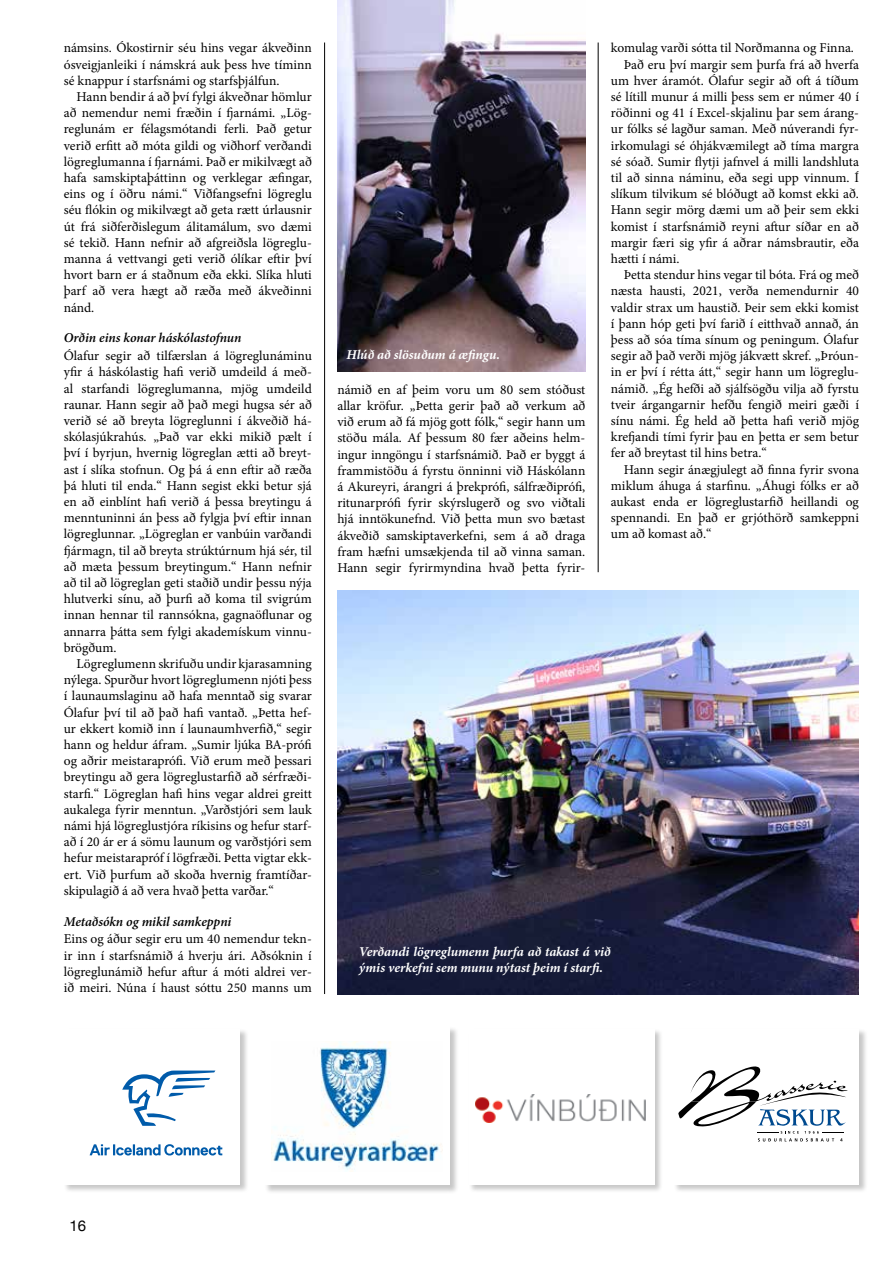
<style>
.page{position:relative;width:893px;height:1263px;background:#fff}
.page>*{position:absolute;margin:0;border:0;box-sizing:border-box;transform-origin:0 0}
.t1{font:15px "Helvetica Neue";color:#000}
.t2{font:13.5px/16.2px "Minion Pro";color:#000;text-align:justify}
.t3{font:italic 700 13.5px/16.2px "Minion Pro";letter-spacing:-.005em;color:#fff}
.t4{font:italic 600 13.5px "Minion Pro";letter-spacing:-.005em;color:#000}
</style>
<div class="page">
<hr style="left:892px;top:0;width:1px;height:1263px;background:#c9d0dd">
<div style="left:63px;top:1028px;width:186px;height:165px;background:#000;opacity:.22"></div>
<div style="left:64px;top:1029px;width:176px;height:155px;background:#fff"></div>
<svg style="left:90px;top:1070px;width:132px;height:85px"></svg>
<div style="left:264px;top:1026px;width:195px;height:168px;background:#000;opacity:.22"></div>
<div style="left:264px;top:1026px;width:186px;height:159px;background:#fff"></div>
<div style="left:673px;top:1028px;width:195px;height:165px;background:#000;opacity:.22"></div>
<div style="left:673px;top:1029px;width:186px;height:155px;background:#fff"></div>
<svg style="left:678px;top:1066px;width:170px;height:75px"></svg>
<div style="left:468px;top:1028px;width:195px;height:165px;background:#000;opacity:.22"></div>
<div style="left:469px;top:1029px;width:185px;height:155px;background:#fff"></div>
<img style="left:476px;top:1095px;width:169px;height:27px">
<img style="left:337px;top:591px;width:522px;height:403px">
<hr style="left:324px;top:43px;width:1px;height:951px;background:#000">
<hr style="left:598px;top:43px;width:1px;height:529px;background:#000">
<img style="left:271px;top:1041px;width:172px;height:129px">
<img style="left:337px;top:0;width:248px;height:371px">
<p class="t2" style="left:64px;top:40px;width:250px">námsins. Ókostirnir séu hins vegar ákveðinn ósveigjanleiki í námskrá auk þess hve tíminn sé knappur í starfsnámi og starfsþjálfun.</p>
<p class="t2" style="left:64px;top:89px;width:250px;text-indent:13px">Hann bendir á að því fylgi ákveðnar hömlur að nemendur nemi fræðin í fjarnámi. „Lög&shy;reglunám er félagsmótandi ferli. Það getur verið erfitt að móta gildi og viðhorf verðandi lögreglumanna í fjarnámi. Það er mikilvægt að hafa samskiptaþáttinn og verklegar æfingar, eins og í öðru námi.“ Viðfangsefni lögreglu séu flókin og mikilvægt að geta rætt úrlausnir út frá siðferðislegum álitamálum, svo dæmi sé tekið. Hann nefnir að afgreiðsla lögreglu&shy;manna á vettvangi geti verið ólíkar eftir því hvort barn er á staðnum eða ekki. Slíka hluti þarf að vera hægt að ræða með ákveðinni nánd.</p>
<p class="t4" style="left:64px;top:329px;width:179px">Orðin eins konar háskólastofnun</p>
<p class="t2" style="left:64px;top:348px;width:250px">Ólafur segir að tilfærslan á lögreglunáminu yfir á háskólastig hafi verið umdeild á með&shy;al starfandi lögreglumanna, mjög umdeild raunar. Hann segir að það megi hugsa sér að verið sé að breyta lögreglunni í ákveðið há&shy;skólasjúkrahús. „Það var ekki mikið pælt í því í byrjun, hvernig lögreglan ætti að breyt&shy;ast í slíka stofnun. Og þá á enn eftir að ræða þá hluti til enda.“ Hann segist ekki betur sjá en að einblínt hafi verið á þessa breytingu á menntuninni án þess að fylgja því eftir innan lögreglunnar. „Lögreglan er vanbúin varðandi fjármagn, til að breyta strúktúrnum hjá sér, til að mæta þessum breytingum.“ Hann nefnir að til að lögreglan geti staðið undir þessu nýja hlutverki sínu, að þurfi að koma til svigrúm innan hennar til rannsókna, gagnaöflunar og annarra þátta sem fylgi akademískum vinnu&shy;brögðum.</p>
<p class="t2" style="left:64px;top:656px;width:250px;text-indent:13px">Lögreglumenn skrifuðu undir kjarasamning nýlega. Spurður hvort lögreglumenn njóti þess í launaumslaginu að hafa menntað sig svarar Ólafur því til að það hafi vantað. „Þetta hef&shy;ur ekkert komið inn í launaumhverfið,“ segir hann og heldur áfram. „Sumir ljúka BA-prófi og aðrir meistaraprófi. Við erum með þessari breytingu að gera lögreglustarfið að sérfræði&shy;starfi.“ Lögreglan hafi hins vegar aldrei greitt aukalega fyrir menntun. „Varðstjóri sem lauk námi hjá lögreglustjóra ríkisins og hefur starf&shy;að í 20 ár er á sömu launum og varðstjóri sem hefur meistarapróf í lögfræði. Þetta vigtar ekk&shy;ert. Við þurfum að skoða hvernig framtíðar&shy;skipulagið á að vera hvað þetta varðar.“</p>
<p class="t4" style="left:64px;top:912px;width:169px">Metaðsókn og mikil samkeppni</p>
<p class="t2" style="left:64px;top:931px;width:250px">Eins og áður segir eru um 40 nemendur tekn&shy;ir inn í starfsnámið á hverju ári. Aðsóknin í lögreglunámið hefur aftur á móti aldrei ver&shy;ið meiri. Núna í haust sóttu 250 manns um</p>
<p class="t3" style="left:346px;top:347px;width:155px">Hlúð að slösuðum á æfingu.</p>
<p class="t2" style="left:337px;top:381px;width:250px">námið en af þeim voru um 80 sem stóðust allar kröfur. „Þetta gerir það að verkum að við erum að fá mjög gott fólk,“ segir hann um stöðu mála. Af þessum 80 fær aðeins helm&shy;ingur inngöngu í starfsnámið. Það er byggt á frammistöðu á fyrstu önninni við Háskólann á Akureyri, árangri á þrekprófi, sálfræðiprófi, ritunarprófi fyrir skýrslugerð og svo viðtali hjá inntökunefnd. Við þetta mun svo bætast ákveðið samskiptaverkefni, sem á að draga fram hæfni umsækjenda til að vinna saman.<br>Hann segir fyrirmyndina hvað þetta fyrir-</p>
<p class="t2" style="left:611px;top:40px;width:245px">komulag varði sótta til Norðmanna og Finna.</p>
<p class="t2" style="left:624px;top:56px;width:237px">Það eru því margir sem þurfa frá að hverfa</p>
<p class="t2" style="left:611px;top:72px;width:250px">um hver áramót. Ólafur segir að oft á tíðum</p>
<p class="t2" style="left:611px;top:89px;width:250px">sé lítill munur á milli þess sem er númer 40 í</p>
<p class="t2" style="left:611px;top:105px;width:250px">röðinni og 41 í Excel-skjalinu þar sem árang-</p>
<p class="t2" style="left:611px;top:121px;width:250px">ur fólks sé lagður saman. Með núverandi fyr-</p>
<p class="t2" style="left:611px;top:137px;width:250px">irkomulagi sé óhjákvæmilegt að tíma margra</p>
<p class="t2" style="left:611px;top:153px;width:250px">sé sóað. Sumir flytji jafnvel á milli landshluta</p>
<p class="t2" style="left:611px;top:170px;width:250px">til að sinna náminu, eða segi upp vinnum. Í</p>
<p class="t2" style="left:611px;top:186px;width:250px">slíkum tilvikum sé blóðugt að komst ekki að.</p>
<p class="t2" style="left:611px;top:202px;width:250px">Hann segir mörg dæmi um að þeir sem ekki</p>
<p class="t2" style="left:611px;top:218px;width:249px">komist í starfsnámið reyni aftur síðar en að</p>
<p class="t2" style="left:611px;top:234px;width:250px">margir færi sig yfir á aðrar námsbrautir, eða</p>
<p class="t2" style="left:611px;top:251px;width:70px">hætti í námi.</p>
<p class="t2" style="left:624px;top:267px;width:237px">Þetta stendur hins vegar til bóta. Frá og með</p>
<p class="t2" style="left:611px;top:283px;width:250px">næsta hausti, 2021, verða nemendurnir 40</p>
<p class="t2" style="left:611px;top:299px;width:249px">valdir strax um haustið. Þeir sem ekki komist</p>
<p class="t2" style="left:611px;top:315px;width:250px">í þann hóp geti því farið í eitthvað annað, án</p>
<p class="t2" style="left:611px;top:332px;width:250px">þess að sóa tíma sínum og peningum. Ólafur</p>
<p class="t2" style="left:611px;top:348px;width:250px">segir að það verði mjög jákvætt skref. „Þróun-</p>
<p class="t2" style="left:611px;top:364px;width:250px">in er því í rétta átt,“ segir hann um lögreglu-</p>
<p class="t2" style="left:611px;top:380px;width:249px">námið. „Ég hefði að sjálfsögðu vilja að fyrstu</p>
<p class="t2" style="left:611px;top:396px;width:250px">tveir árgangarnir hefðu fengið meiri gæði í</p>
<p class="t2" style="left:611px;top:413px;width:250px">sínu námi. Ég held að þetta hafi verið mjög</p>
<p class="t2" style="left:611px;top:429px;width:250px">krefjandi tími fyrir þau en þetta er sem betur</p>
<p class="t2" style="left:611px;top:445px;width:157px">fer að breytast til hins betra.“</p>
<p class="t2" style="left:624px;top:461px;width:237px">Hann segir ánægjulegt að finna fyrir svona</p>
<p class="t2" style="left:611px;top:477px;width:250px">miklum áhuga á starfinu. „Áhugi fólks er að</p>
<p class="t2" style="left:611px;top:494px;width:250px">aukast enda er lögreglustarfið heillandi og</p>
<p class="t2" style="left:611px;top:510px;width:250px">spennandi. En það er grjóthörð samkeppni</p>
<p class="t2" style="left:611px;top:526px;width:102px">um að komast að.“</p>
<p class="t3" style="left:359px;top:943px;width:253px">Verðandi lögreglumenn þurfa að takast á við ýmis verkefni sem munu nýtast þeim í starfi.</p>
<p class="t1" style="left:69px;top:1215px;width:18px">16</p>
</div>
